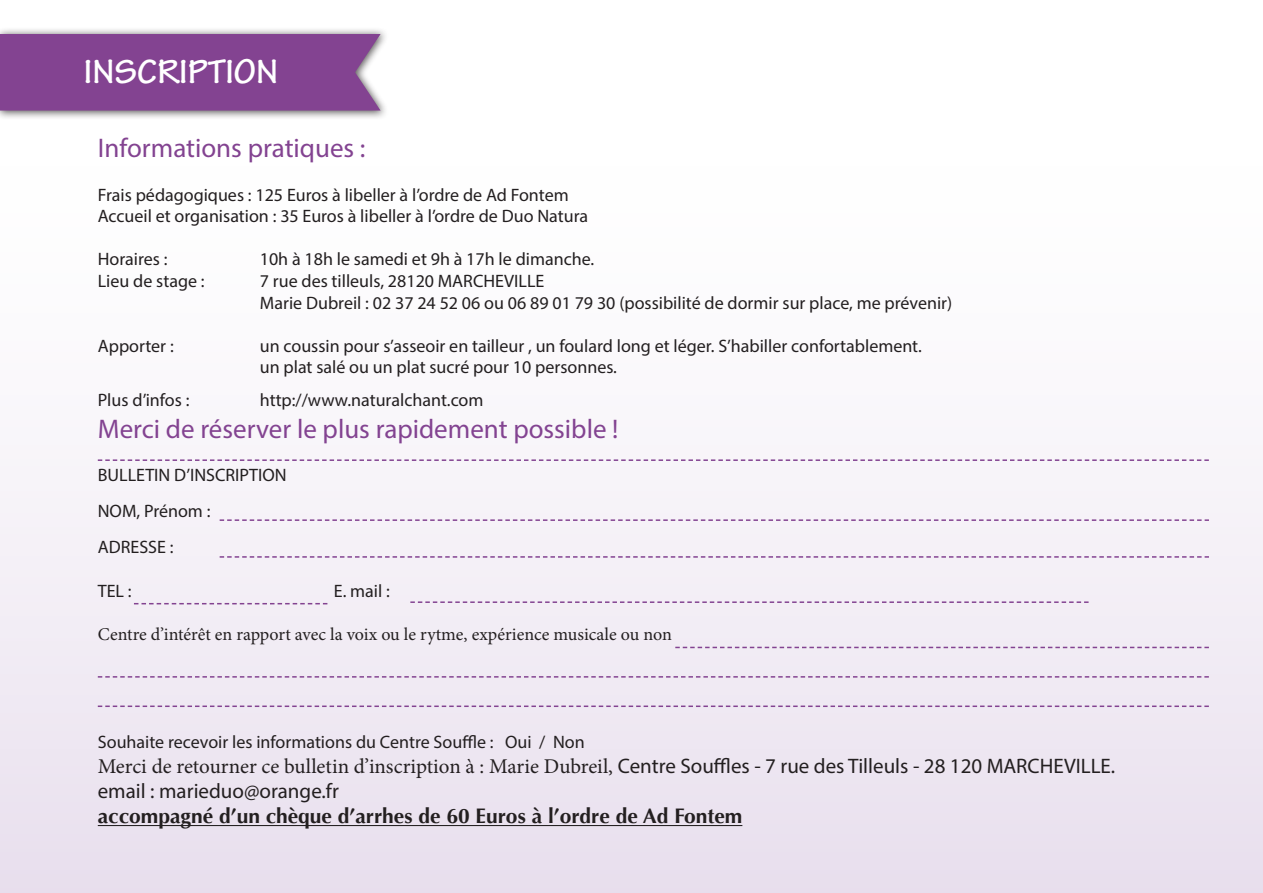
<style>
.page{position:relative;width:1263px;height:893px;background:#fff}
.page>*{position:absolute;margin:0;border:0;box-sizing:border-box;transform-origin:0 0}
.t1{font:700 36px "Tekton Pro";color:#fff}
.t2{font:27px "Myriad Pro";color:#834391}
.t3{font:21px "Minion Pro";color:#231f20}
.t4{font:700 21px "Optima";color:#231f20}
.t5{font:21px "Myriad Pro";color:#231f20}
.t6{font:18px/21.6px "Myriad Pro";color:#231f20}
.t7{font:18px "Minion Pro";color:#231f20}
.s1{font-family:"Myriad Pro"}
</style>
<div class="page">
<div style="left:0;top:137px;width:1263px;height:756px;background:linear-gradient(to bottom,#fff,#e9e0ee)"></div>
<div style="left:0;top:27px;width:389px;height:93px;background:#231f20;opacity:.75"></div>
<div style="left:0;top:34px;width:381px;height:77px;background:#834391"></div>
<hr style="left:98px;top:825px;width:644px;height:1px;background:#231f20">
<svg style="left:675px;top:647px;width:534px;height:1px"></svg>
<svg style="left:98px;top:705px;width:1111px;height:2px;background:#bf9fc7"></svg>
<svg style="left:220px;top:519px;width:989px;height:2px"></svg>
<svg style="left:98px;top:459px;width:1111px;height:2px"></svg>
<svg style="left:220px;top:556px;width:989px;height:2px"></svg>
<svg style="left:134px;top:603px;width:193px;height:1px"></svg>
<svg style="left:410px;top:601px;width:679px;height:2px"></svg>
<svg style="left:98px;top:676px;width:1111px;height:2px;background:#be9ec6"></svg>
<h1 class="t1" style="left:84px;top:50px;width:19px">INSCRIPTION</h1>
<h2 class="t2" style="left:98px;top:132px;width:269px">Informations pratiques :</h2>
<p class="t6" style="left:98px;top:183px;width:492px">Frais pédagogiques : 125 Euros à libeller à l’ordre de Ad Fontem<br>Accueil et organisation : 35 Euros à libeller à l’ordre de Duo Natura</p>
<p class="t6" style="left:98px;top:248px;width:71px">Horaires :</p>
<p class="t6" style="left:260px;top:248px;width:336px">10h à 18h le samedi et 9h à 17h le dimanche.</p>
<p class="t6" style="left:98px;top:270px;width:108px">Lieu de stage :</p>
<p class="t6" style="left:260px;top:270px;width:694px">7 rue des tilleuls, 28120 MARCHEVILLE<br>Marie Dubreil : 02 37 24 52 06 ou 06 89 01 79 30 (possibilité de dormir sur place, me prévenir)</p>
<p class="t6" style="left:98px;top:335px;width:77px">Apporter :</p>
<p class="t6" style="left:260px;top:335px;width:664px">un coussin pour s’asseoir en tailleur , un foulard long et léger. S’habiller confortablement. un plat salé ou un plat sucré pour 10 personnes.</p>
<p class="t6" style="left:98px;top:389px;width:93px">Plus d’infos :</p>
<p class="t6" style="left:260px;top:389px;width:225px">http://www.naturalchant.com</p>
<h2 class="t2" style="left:98px;top:412px;width:522px">Merci de réserver le plus rapidement possible !</h2>
<p class="t6" style="left:98px;top:457px;width:190px;line-height:36px">BULLETIN D’INSCRIPTION<br>NOM, Prénom :<br>ADRESSE :</p>
<p class="t6" style="left:98px;top:579px;width:35px">TEL :</p>
<p class="t6" style="left:334px;top:579px;width:58px">E. mail :</p>
<p class="t7" style="left:98px;top:622px;width:576px">Centre d’intérêt en rapport avec la voix ou le rytme, expérience musicale ou non</p>
<p class="t6" style="left:98px;top:731px;width:488px">Souhaite recevoir les informations du Centre Souffle : Oui / Non</p>
<p class="t3" style="left:98px;top:752px;width:1019px">Merci de retourner ce bulletin d’inscription à : Marie Dubreil, <span class="s1">Centre Souffles - 7 rue des Tilleuls - 28 120 MARCHEVILLE.</span></p>
<p class="t5" style="left:98px;top:778px;width:243px">email : marieduo@orange.fr</p>
<p class="t4" style="left:98px;top:804px;width:646px">accompagné d’un chèque d’arrhes de 60 Euros à l’ordre de Ad Fontem</p>
</div>
